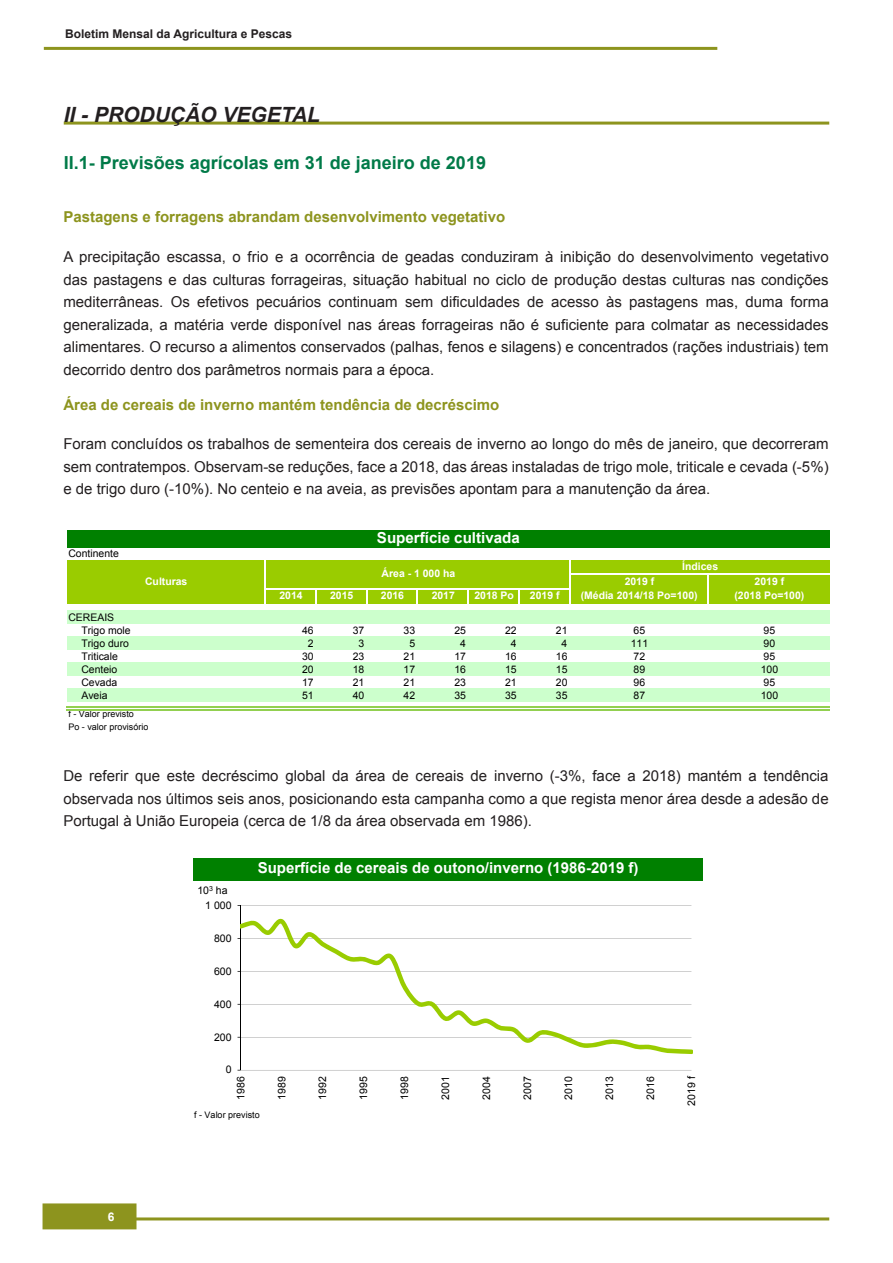
<style>
.page{position:relative;width:893px;height:1263px;background:#fff}
.page>*{position:absolute;margin:0;border:0;box-sizing:border-box;transform-origin:0 0}
.t1{font:italic 700 21px "Arial";color:#231f20}
.t2{font:700 18px "Arial";color:#007a48}
.t3{font:700 15.15px "Arial";color:#fff}
.t4{font:15px/22.5px "Arial";color:#231f20;text-align:justify}
.t5{font:700 15px "Arial";color:#8d941e}
.t6{font:700 15px "Arial";color:#fff}
.t7{font:700 12px "Arial";color:#231f20}
.t8{font:700 12px "Arial";color:#fff}
.t9{font:10.5px/12.9px "Arial";color:#000}
.t10{font:700 10.5px "Arial";color:#fff}
.t11{font:9px/12.9px "Arial";color:#000}
</style>
<div class="page">
<div style="left:43px;top:1203px;width:93px;height:26px;background:#8d941e;border:2px solid #8d941e"></div>
<hr style="left:64px;top:1217px;width:765px;height:3px;background:#8d941e">
<hr style="left:44px;top:47px;width:673px;height:3px;background:#8d941e">
<hr style="left:64px;top:122px;width:765px;height:3px;background:#8d941e">
<div style="left:67px;top:530px;width:763px;height:17px;background:#008000"></div>
<div style="left:67px;top:560px;width:763px;height:43px;background:#9acc00"></div>
<div style="left:67px;top:610px;width:763px;height:13px;background:#cfc"></div>
<div style="left:67px;top:636px;width:763px;height:13px;background:#cfc"></div>
<div style="left:67px;top:662px;width:763px;height:13px;background:#cfc"></div>
<div style="left:67px;top:688px;width:763px;height:13px;background:#cfc"></div>
<hr style="left:264px;top:560px;width:2px;height:43px;background:#fff">
<hr style="left:569px;top:560px;width:1px;height:43px;background:#fff">
<svg style="left:707px;top:575px;width:1px;height:28px"></svg>
<svg style="left:315px;top:589px;width:1px;height:14px"></svg>
<svg style="left:366px;top:589px;width:1px;height:14px"></svg>
<svg style="left:417px;top:589px;width:1px;height:14px"></svg>
<svg style="left:467px;top:589px;width:2px;height:14px"></svg>
<svg style="left:518px;top:589px;width:1px;height:14px"></svg>
<hr style="left:570px;top:573px;width:260px;height:2px;background:#fff">
<hr style="left:266px;top:588px;width:304px;height:1px;background:#fff">
<hr style="left:66px;top:706px;width:764px;height:1px;background:#92d050">
<hr style="left:66px;top:709px;width:764px;height:1px;background:#92d050">
<div style="left:193px;top:858px;width:510px;height:22px;background:#008000"></div>
<hr style="left:241px;top:1070px;width:450px;height:1px;background:#7f7f7f">
<hr style="left:241px;top:905px;width:450px;height:1px;background:#7f7f7f">
<hr style="left:240px;top:905px;width:1px;height:165px;background:#000">
<svg style="left:241px;top:919px;width:451px;height:135px"></svg>
<p class="t7" style="left:65px;top:26px;width:228px">Boletim Mensal da Agricultura e Pescas</p>
<h1 class="t1" style="left:64px;top:101px;width:258px">II - PRODUÇÃO VEGETAL</h1>
<p class="t2" style="left:64px;top:151px;width:424px">II.1- Previsões agrícolas em 31 de janeiro de 2019</p>
<p class="t5" style="left:63px;top:207px;width:443px">Pastagens e forragens abrandam desenvolvimento vegetativo</p>
<p class="t4" style="left:63px;top:246px;width:767px">A precipitação escassa, o frio e a ocorrência de geadas conduziram à inibição do desenvolvimento vegetativo das pastagens e das culturas forrageiras, situação habitual no ciclo de produção destas culturas nas condições mediterrâneas. Os efetivos pecuários continuam sem dificuldades de acesso às pastagens mas, duma forma generalizada, a matéria verde disponível nas áreas forrageiras não é suficiente para colmatar as necessidades alimentares. O recurso a alimentos conservados (palhas, fenos e silagens) e concentrados (rações industriais) tem decorrido dentro dos parâmetros normais para a época.</p>
<p class="t5" style="left:63px;top:394px;width:438px">Área de cereais de inverno mantém tendência de decréscimo</p>
<p class="t4" style="left:63px;top:433px;width:767px">Foram concluídos os trabalhos de sementeira dos cereais de inverno ao longo do mês de janeiro, que decorreram sem contratempos. Observam-se reduções, face a 2018, das áreas instaladas de trigo mole, triticale e cevada (-5%) e de trigo duro (-10%). No centeio e na aveia, as previsões apontam para a manutenção da área.</p>
<p class="t9" style="left:68px;top:547px;width:52px">Continente</p>
<p class="t9" style="left:81px;top:611px;width:51px;text-indent:-13px">CEREAIS<br>Trigo mole</p>
<p class="t3" style="left:377px;top:527px;width:144px">Superfície cultivada</p>
<p class="t10" style="left:682px;top:559px;width:37px">Índices</p>
<p class="t10" style="left:382px;top:566px;width:75px">Área - 1 000 ha</p>
<p class="t10" style="left:145px;top:574px;width:44px">Culturas</p>
<p class="t10" style="left:625px;top:574px;width:31px">2019 f</p>
<p class="t10" style="left:755px;top:574px;width:31px">2019 f</p>
<p class="t10" style="left:279px;top:589px;width:25px">2014</p>
<p class="t10" style="left:330px;top:589px;width:25px">2015</p>
<p class="t10" style="left:381px;top:589px;width:25px">2016</p>
<p class="t10" style="left:432px;top:589px;width:25px">2017</p>
<p class="t10" style="left:474px;top:589px;width:41px">2018 Po</p>
<p class="t10" style="left:530px;top:589px;width:31px">2019 f</p>
<p class="t10" style="left:581px;top:589px;width:118px">(Média 2014/18 Po=100)</p>
<p class="t10" style="left:734px;top:589px;width:71px">(2018 Po=100)</p>
<p class="t9" style="left:302px;top:624px;width:13px">46</p>
<p class="t9" style="left:353px;top:624px;width:13px">37</p>
<p class="t9" style="left:404px;top:624px;width:13px">33</p>
<p class="t9" style="left:454px;top:624px;width:13px">25</p>
<p class="t9" style="left:505px;top:624px;width:13px">22</p>
<p class="t9" style="left:556px;top:624px;width:13px">21</p>
<p class="t9" style="left:634px;top:624px;width:13px">65</p>
<p class="t9" style="left:764px;top:624px;width:13px">95</p>
<p class="t9" style="left:81px;top:637px;width:49px">Trigo duro</p>
<p class="t9" style="left:308px;top:637px;width:7px">2</p>
<p class="t9" style="left:359px;top:637px;width:7px">3</p>
<p class="t9" style="left:409px;top:637px;width:7px">5</p>
<p class="t9" style="left:460px;top:637px;width:7px">4</p>
<p class="t9" style="left:511px;top:637px;width:7px">4</p>
<p class="t9" style="left:562px;top:637px;width:7px">4</p>
<p class="t9" style="left:631px;top:637px;width:19px">111</p>
<p class="t9" style="left:764px;top:637px;width:13px">90</p>
<p class="t9" style="left:81px;top:650px;width:38px">Triticale</p>
<p class="t9" style="left:302px;top:650px;width:13px">30</p>
<p class="t9" style="left:353px;top:650px;width:13px">23</p>
<p class="t9" style="left:404px;top:650px;width:13px">21</p>
<p class="t9" style="left:454px;top:650px;width:13px">17</p>
<p class="t9" style="left:505px;top:650px;width:13px">16</p>
<p class="t9" style="left:556px;top:650px;width:13px">16</p>
<p class="t9" style="left:634px;top:650px;width:13px">72</p>
<p class="t9" style="left:764px;top:650px;width:13px">95</p>
<p class="t9" style="left:81px;top:663px;width:37px">Centeio</p>
<p class="t9" style="left:302px;top:663px;width:13px">20</p>
<p class="t9" style="left:353px;top:663px;width:13px">18</p>
<p class="t9" style="left:404px;top:663px;width:13px">17</p>
<p class="t9" style="left:454px;top:663px;width:13px">16</p>
<p class="t9" style="left:505px;top:663px;width:13px">15</p>
<p class="t9" style="left:556px;top:663px;width:13px">15</p>
<p class="t9" style="left:634px;top:663px;width:13px">89</p>
<p class="t9" style="left:761px;top:663px;width:19px">100</p>
<p class="t9" style="left:81px;top:676px;width:37px">Cevada</p>
<p class="t9" style="left:302px;top:676px;width:13px">17</p>
<p class="t9" style="left:353px;top:676px;width:13px">21</p>
<p class="t9" style="left:404px;top:676px;width:13px">21</p>
<p class="t9" style="left:454px;top:676px;width:13px">23</p>
<p class="t9" style="left:505px;top:676px;width:13px">21</p>
<p class="t9" style="left:556px;top:676px;width:13px">20</p>
<p class="t9" style="left:634px;top:676px;width:13px">96</p>
<p class="t9" style="left:764px;top:676px;width:13px">95</p>
<p class="t9" style="left:81px;top:689px;width:28px">Aveia</p>
<p class="t9" style="left:302px;top:689px;width:13px">51</p>
<p class="t9" style="left:353px;top:689px;width:13px">40</p>
<p class="t9" style="left:404px;top:689px;width:13px">42</p>
<p class="t9" style="left:454px;top:689px;width:13px">35</p>
<p class="t9" style="left:505px;top:689px;width:13px">35</p>
<p class="t9" style="left:556px;top:689px;width:13px">35</p>
<p class="t9" style="left:634px;top:689px;width:13px">87</p>
<p class="t9" style="left:761px;top:689px;width:19px">100</p>
<p class="t11" style="left:68px;top:707px;width:82px">f - Valor previsto<br>Po - valor provisório</p>
<p class="t4" style="left:63px;top:765px;width:767px">De referir que este decréscimo global da área de cereais de inverno (-3%, face a 2018) mantém a tendência observada nos últimos seis anos, posicionando esta campanha como a que regista menor área desde a adesão de Portugal à União Europeia (cerca de 1/8 da área observada em 1986).</p>
<p class="t9" style="left:197px;top:884px;width:32px">10<sup>3</sup> ha</p>
<p class="t9" style="left:205px;top:899px;width:28px">1 000</p>
<p class="t9" style="left:214px;top:932px;width:19px">800</p>
<p class="t9" style="left:214px;top:965px;width:19px">600</p>
<p class="t9" style="left:214px;top:997px;width:19px">400</p>
<p class="t9" style="left:214px;top:1030px;width:19px">200</p>
<p class="t9" style="left:226px;top:1063px;width:7px">0</p>
<p class="t6" style="left:258px;top:858px;width:382px">Superfície de cereais de outono/inverno (1986-2019 f)</p>
<p class="t9" style="left:234px;top:1100px;width:25px;rotate:-90deg">1986</p>
<p class="t9" style="left:275px;top:1100px;width:25px;rotate:-90deg">1989</p>
<p class="t9" style="left:316px;top:1100px;width:25px;rotate:-90deg">1992</p>
<p class="t9" style="left:357px;top:1100px;width:25px;rotate:-90deg">1995</p>
<p class="t9" style="left:398px;top:1100px;width:25px;rotate:-90deg">1998</p>
<p class="t9" style="left:439px;top:1100px;width:25px;rotate:-90deg">2001</p>
<p class="t9" style="left:480px;top:1100px;width:25px;rotate:-90deg">2004</p>
<p class="t9" style="left:521px;top:1100px;width:25px;rotate:-90deg">2007</p>
<p class="t9" style="left:562px;top:1100px;width:25px;rotate:-90deg">2010</p>
<p class="t9" style="left:603px;top:1100px;width:25px;rotate:-90deg">2013</p>
<p class="t9" style="left:644px;top:1100px;width:25px;rotate:-90deg">2016</p>
<p class="t9" style="left:685px;top:1105px;width:31px;rotate:-90deg">2019 f</p>
<p class="t8" style="left:108px;top:1208px;width:8px">6</p>
<p class="t11" style="left:194px;top:1109px;width:67px">f - Valor previsto</p>
</div>
